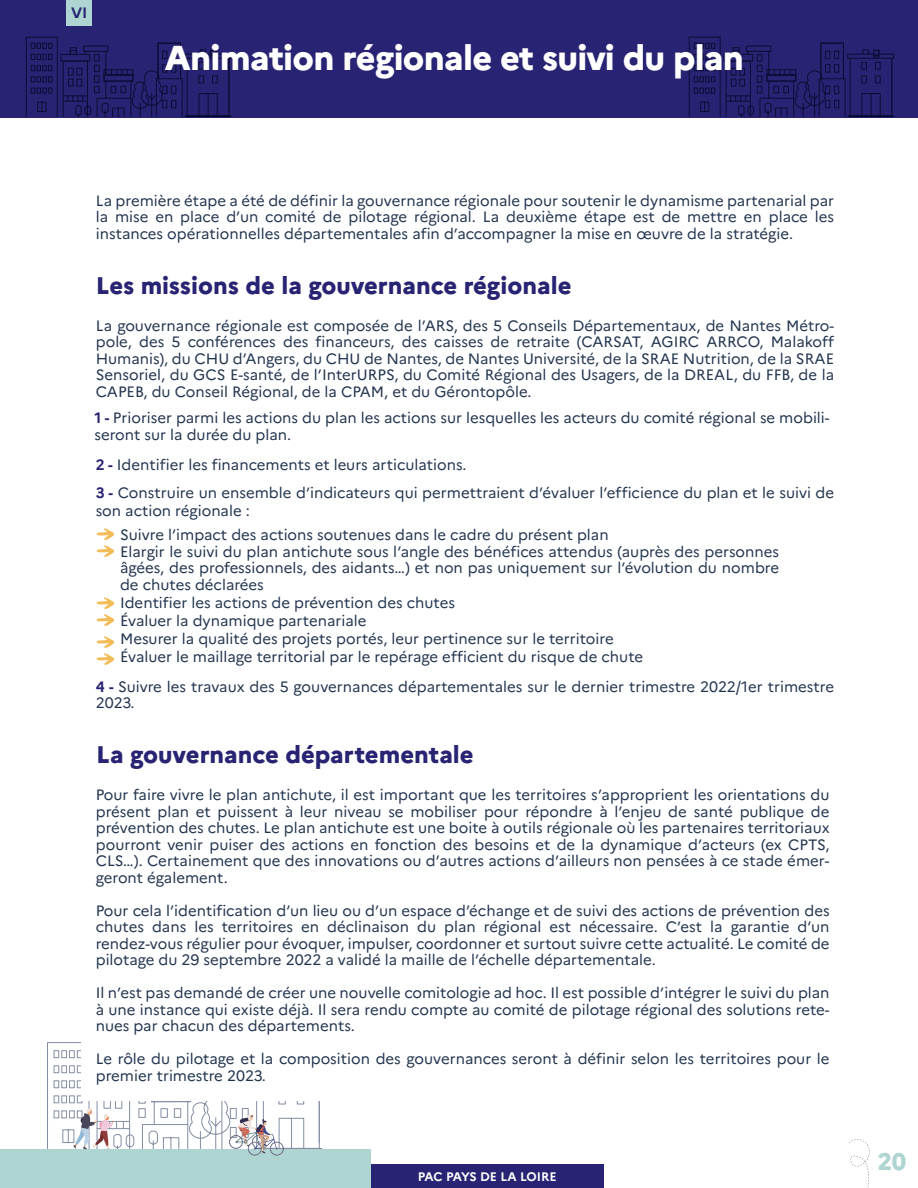
<style>
.page{position:relative;width:918px;height:1188px;background:#fff}
.page>*{position:absolute;margin:0;border:0;box-sizing:border-box;transform-origin:0 0}
.t1{font:800 34.5px "Marianne";letter-spacing:-.02em;color:#fff}
.t2{font:800 24px "Marianne";color:#282473}
.t3{font:800 24px "Marianne";color:#aed5d2}
.t4{font:15px/16.5px "Marianne";color:#22354f}
.t5{font:700 15px "Marianne";color:#282473}
.t6{font:700 12.3px "Marianne";letter-spacing:-.015em;color:#fff}
.s1{font-weight:700;color:#282473}
</style>
<div class="page">
<div style="left:0;top:0;width:918px;height:117px;background:#282473"></div>
<svg style="left:26px;top:37px;width:205px;height:80px"></svg>
<svg style="left:689px;top:37px;width:205px;height:80px"></svg>
<div style="left:67px;top:0;width:25px;height:25px;background:#aed5d2"></div>
<div style="left:358px;top:1165px;width:246px;height:23px;background:#282473"></div>
<svg style="left:849px;top:1139px;width:21px;height:49px"></svg>
<div style="left:0;top:1149px;width:371px;height:39px;background:#aed5d2"></div>
<svg style="left:47px;top:1042px;width:275px;height:113px"></svg>
<svg style="left:96px;top:528px;width:18px;height:29px"></svg>
<svg style="left:96px;top:597px;width:18px;height:29px"></svg>
<svg style="left:96px;top:636px;width:18px;height:29px"></svg>
<div style="left:81px;top:1017px;width:282px;height:84px;background:#fff"></div>
<p class="t5" style="left:71px;top:4px;width:18px">VI</p>
<h1 class="t1" style="left:165px;top:37px;width:581px">Animation régionale et suivi du plan</h1>
<p class="t4" style="left:96px;top:192px;width:740px;text-align:justify">La première étape a été de définir la gouvernance régionale pour soutenir le dynamisme partenarial par la mise en place d’un comité de pilotage régional. La deuxième étape est de mettre en place les instances opérationnelles départementales afin d’accompagner la mise en œuvre de la stratégie.</p>
<h2 class="t2" style="left:96px;top:271px;width:477px">Les missions de la gouvernance régionale</h2>
<p class="t4" style="left:96px;top:317px;width:740px;text-align:justify">La gouvernance régionale est composée de l’ARS, des 5 Conseils Départementaux, de Nantes Métro&shy;pole, des 5 conférences des financeurs, des caisses de retraite (CARSAT, AGIRC ARRCO, Malakoff Humanis), du CHU d’Angers, du CHU de Nantes, de Nantes Université, de la SRAE Nutrition, de la SRAE Sensoriel, du GCS E-santé, de l’InterURPS, du Comité Régional des Usagers, de la DREAL, du FFB, de la CAPEB, du Conseil Régional, de la CPAM, et du Gérontopôle.</p>
<p class="t4" style="left:95px;top:410px;width:737px"><span class="s1">1 -</span> Prioriser parmi les actions du plan les actions sur lesquelles les acteurs du comité régional se mobili&shy;seront sur la durée du plan.</p>
<p class="t4" style="left:96px;top:456px;width:372px"><span class="s1">2 -</span> Identifier les financements et leurs articulations.</p>
<p class="t4" style="left:96px;top:484px;width:740px;line-height:18px"><span class="s1">3 -</span> Construire un ensemble d’indicateurs qui permettraient d’évaluer l’efficience du plan et le suivi de son action régionale :</p>
<p class="t4" style="left:120px;top:527px;width:661px">Suivre l’impact des actions soutenues dans le cadre du présent plan<br>Elargir le suivi du plan antichute sous l’angle des bénéfices attendus (auprès des personnes âgées, des professionnels, des aidants…) et non pas uniquement sur l’évolution du nombre de chutes déclarées</p>
<p class="t4" style="left:120px;top:593px;width:525px;line-height:18px">Identifier les actions de prévention des chutes<br>Évaluer la dynamique partenariale<br>Mesurer la qualité des projets portés, leur pertinence sur le territoire Évaluer le maillage territorial par le repérage efficient du risque de chute</p>
<p class="t4" style="left:96px;top:678px;width:740px"><span class="s1">4 -</span> Suivre les travaux des 5 gouvernances départementales sur le dernier trimestre 2022/1er trimestre<br>2023.</p>
<h2 class="t2" style="left:96px;top:740px;width:379px">La gouvernance départementale</h2>
<p class="t4" style="left:96px;top:787px;width:735px;text-align:justify">Pour faire vivre le plan antichute, il est important que les territoires s’approprient les orientations du présent plan et puissent à leur niveau se mobiliser pour répondre à l’enjeu de santé publique de prévention des chutes. Le plan antichute est une boite à outils régionale où les partenaires territoriaux pourront venir puiser des actions en fonction des besoins et de la dynamique d’acteurs (ex CPTS, CLS…). Certainement que des innovations ou d’autres actions d’ailleurs non pensées à ce stade émer&shy;geront également.</p>
<p class="t4" style="left:96px;top:902px;width:735px;text-align:justify">Pour cela l’identification d’un lieu ou d’un espace d’échange et de suivi des actions de prévention des chutes dans les territoires en déclinaison du plan régional est nécessaire. C’est la garantie d’un rendez-vous régulier pour évoquer, impulser, coordonner et surtout suivre cette actualité. Le comité de pilotage du 29 septembre 2022 a validé la maille de l’échelle départementale.</p>
<p class="t4" style="left:96px;top:985px;width:735px;text-align:justify">Il n’est pas demandé de créer une nouvelle comitologie ad hoc. Il est possible d’intégrer le suivi du plan à une instance qui existe déjà. Il sera rendu compte au comité de pilotage régional des solutions rete&shy;nues par chacun des départements.</p>
<p class="t4" style="left:96px;top:1051px;width:735px">Le rôle du pilotage et la composition des gouvernances seront à définir selon les territoires pour le premier trimestre 2023.</p>
<p class="t6" style="left:418px;top:1169px;width:140px">PAC PAYS DE LA LOIRE</p>
<h2 class="t3" style="left:878px;top:1147px;width:30px">20</h2>
</div>
